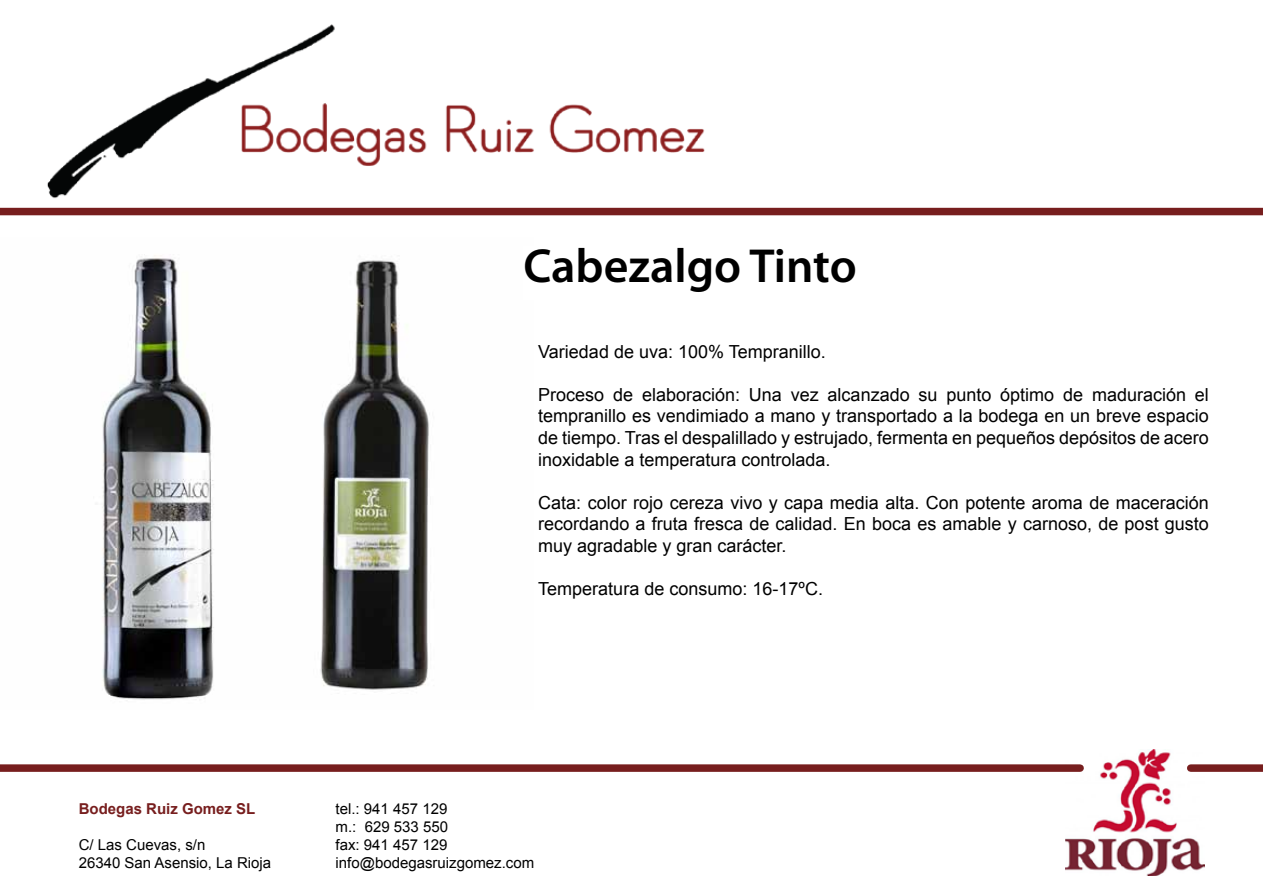
<style>
.page{position:relative;width:1263px;height:893px;background:#fff}
.page>*{position:absolute;margin:0;border:0;box-sizing:border-box;transform-origin:0 0}
.t1{font:600 48px "Myriad Pro";color:#000}
.t2{font:18px/21.6px "Arial";color:#000;text-align:justify}
.t3{font:15px/18px "Arial";color:#000}
.t4{font:700 15px "Arial";color:#771e1e}
</style>
<div class="page">
<img style="left:47px;top:24px;width:658px;height:175px">
<div style="left:0;top:208px;width:1263px;height:7px;background:#771e1e"></div>
<img style="left:1065px;top:749px;width:140px;height:126px">
<div style="left:0;top:764px;width:1080px;height:8px;background:#771e1e"></div>
<div style="left:1191px;top:764px;width:72px;height:8px;background:#771e1e"></div>
<img style="left:102px;top:254px;width:112px;height:446px">
<img style="left:320px;top:260px;width:110px;height:430px">
<h1 class="t1" style="left:523px;top:235px;width:335px">Cabezalgo Tinto</h1>
<p class="t2" style="left:538px;top:340px;width:289px">Variedad de uva: 100% Tempranillo.</p>
<p class="t2" style="left:538px;top:384px;width:672px">Proceso de elaboración: Una vez alcanzado su punto óptimo de maduración el tempranillo es vendimiado a mano y transportado a la bodega en un breve espacio de tiempo. Tras el despalillado y estrujado, fermenta en pequeños depósitos de acero inoxidable a temperatura controlada.</p>
<p class="t2" style="left:538px;top:492px;width:672px">Cata: color rojo cereza vivo y capa media alta. Con potente aroma de maceración recordando a fruta fresca de calidad. En boca es amable y carnoso, de post gusto muy agradable y gran carácter.</p>
<p class="t2" style="left:538px;top:578px;width:286px">Temperatura de consumo: 16-17ºC.</p>
<p class="t4" style="left:79px;top:800px;width:178px">Bodegas Ruiz Gomez SL</p>
<p class="t3" style="left:79px;top:835px;width:194px">C/ Las Cuevas, s/n<br>26340 San Asensio, La Rioja</p>
<p class="t3" style="left:336px;top:799px;width:200px">tel.: 941 457 129<br>m.: 629 533 550<br>fax: 941 457 129 info@bodegasruizgomez.com</p>
</div>
